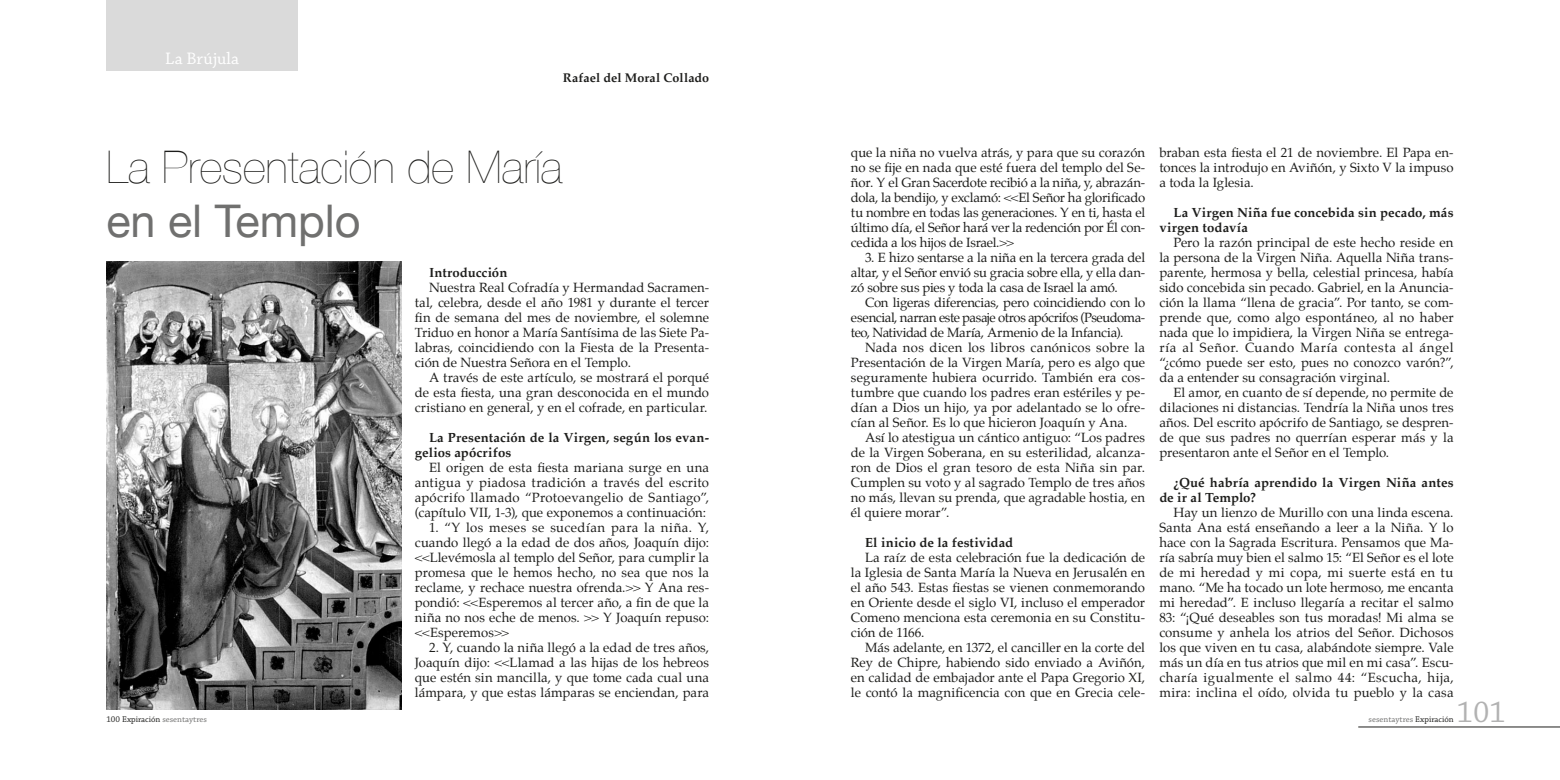
<style>
.page{position:relative;width:1560px;height:780px;background:#fff}
.page>*{position:absolute;margin:0;border:0;box-sizing:border-box;transform-origin:0 0}
.t1{font:200 45px "Helvetica Neue";color:#1d1d1b}
.t2{font:45px "Helvetica Neue";color:#70706f}
.t3{font:31.25px "Chaparral Pro";color:#b2b2b2}
.t4{font:17.5px "Chaparral Pro";color:#fff}
.t5{font:13.12px/15px "Palatino";color:#1d1d1b;text-align:justify}
.t6{font:700 13.12px/15px "Palatino";letter-spacing:.01em;color:#1d1d1b}
.t7{font:700 12.5px "Palatino";letter-spacing:.01em;color:#1d1d1b}
.t8{font:8.75px "Chaparral Pro";letter-spacing:.005em;color:#1d1d1b}
.t9{font:8.75px "Chaparral Pro";color:#70706f}
.s1{color:#70706f}
.s2{color:#1d1d1b}
</style>
<div class="page">
<hr style="left:1357px;top:726px;width:202px;height:1px;background:#1d1d1b">
<div style="left:106px;top:0;width:192px;height:71px;background:#dadada"></div>
<img style="left:106px;top:262px;width:295px;height:447px">
<h3 class="t4" style="left:165px;top:49px;width:75px">La Brújula</h3>
<p class="t7" style="left:562px;top:70px;width:148px">Rafael del Moral Collado</p>
<p class="t5" style="left:1159px;top:146px;width:296px">braban esta fiesta el 21 de noviembre. El Papa en&shy;tonces la introdujo en Aviñón, y Sixto V la impuso a toda la Iglesia.</p>
<p class="t6" style="left:1159px;top:206px;width:296px;text-indent:14px">La Virgen Niña fue concebida sin pecado, más virgen todavía</p>
<p class="t5" style="left:1159px;top:236px;width:296px;text-indent:14px">Pero la razón principal de este hecho reside en la persona de la Virgen Niña. Aquella Niña trans&shy;parente, hermosa y bella, celestial princesa, había sido concebida sin pecado. Gabriel, en la Anuncia&shy;ción la llama “llena de gracia”. Por tanto, se com&shy;prende que, como algo espontáneo, al no haber nada que lo impidiera, la Virgen Niña se entrega&shy;ría al Señor. Cuando María contesta al ángel “¿cómo puede ser esto, pues no conozco varón?”, da a entender su consagración virginal.</p>
<p class="t5" style="left:1159px;top:386px;width:296px;text-indent:14px">El amor, en cuanto de sí depende, no permite de dilaciones ni distancias. Tendría la Niña unos tres años. Del escrito apócrifo de Santiago, se despren&shy;de que sus padres no querrían esperar más y la presentaron ante el Señor en el Templo.</p>
<p class="t6" style="left:1159px;top:476px;width:296px;text-indent:14px">¿Qué habría aprendido la Virgen Niña antes de ir al Templo?</p>
<p class="t5" style="left:1159px;top:506px;width:296px;text-indent:14px">Hay un lienzo de Murillo con una linda escena.<br>Santa Ana está enseñando a leer a la Niña. Y lo hace con la Sagrada Escritura. Pensamos que Ma&shy;ría sabría muy bien el salmo 15: “El Señor es el lote de mi heredad y mi copa, mi suerte está en tu mano. “Me ha tocado un lote hermoso, me encanta mi heredad”. E incluso llegaría a recitar el salmo 83: “¡Qué deseables son tus moradas! Mi alma se consume y anhela los atrios del Señor. Dichosos los que viven en tu casa, alabándote siempre. Vale más un día en tus atrios que mil en mi casa”. Escu&shy;charía igualmente el salmo 44: “Escucha, hija, mira: inclina el oído, olvida tu pueblo y la casa</p>
<p class="t5" style="left:850px;top:146px;width:296px">que la niña no vuelva atrás, y para que su corazón no se fije en nada que esté fuera del templo del Se&shy;ñor. Y el Gran Sacerdote recibió a la niña, y, abrazán&shy;dola, la bendijo, y exclamó: &lt;&lt;El Señor ha glorificado tu nombre en todas las generaciones. Y en ti, hasta el último día, el Señor hará ver la redención por Él con&shy;cedida a los hijos de Israel.&gt;&gt;</p>
<p class="t5" style="left:850px;top:251px;width:296px;text-indent:14px">3. E hizo sentarse a la niña en la tercera grada del altar, y el Señor envió su gracia sobre ella, y ella dan&shy;zó sobre sus pies y toda la casa de Israel la amó.</p>
<p class="t5" style="left:850px;top:296px;width:296px;text-indent:14px">Con ligeras diferencias, pero coincidiendo con lo esencial, narran este pasaje otros apócrifos (Pseudoma&shy;teo, Natividad de María, Armenio de la Infancia).</p>
<p class="t5" style="left:850px;top:341px;width:296px;text-indent:14px">Nada nos dicen los libros canónicos sobre la Presentación de la Virgen María, pero es algo que seguramente hubiera ocurrido. También era cos&shy;tumbre que cuando los padres eran estériles y pe&shy;dían a Dios un hijo, ya por adelantado se lo ofre&shy;cían al Señor. Es lo que hicieron Joaquín y Ana.</p>
<p class="t5" style="left:850px;top:431px;width:296px;text-indent:14px">Así lo atestigua un cántico antiguo: “Los padres de la Virgen Soberana, en su esterilidad, alcanza&shy;ron de Dios el gran tesoro de esta Niña sin par.<br>Cumplen su voto y al sagrado Templo de tres años no más, llevan su prenda, que agradable hostia, en él quiere morar”.</p>
<p class="t6" style="left:865px;top:536px;width:150px">El inicio de la festividad</p>
<p class="t5" style="left:850px;top:551px;width:296px;text-indent:14px">La raíz de esta celebración fue la dedicación de la Iglesia de Santa María la Nueva en Jerusalén en el año 543. Estas fiestas se vienen conmemorando en Oriente desde el siglo VI, incluso el emperador Comeno menciona esta ceremonia en su Constitu&shy;ción de 1166.</p>
<p class="t5" style="left:850px;top:641px;width:296px;text-indent:14px">Más adelante, en 1372, el canciller en la corte del Rey de Chipre, habiendo sido enviado a Aviñón, en calidad de embajador ante el Papa Gregorio XI, le contó la magnificencia con que en Grecia cele-</p>
<h1 class="t1" style="left:106px;top:141px;width:457px">La Presentación de María</h1>
<h1 class="t2" style="left:106px;top:194px;width:256px">en el Templo</h1>
<p class="t6" style="left:429px;top:266px;width:80px">Introducción</p>
<p class="t5" style="left:415px;top:281px;width:296px;text-indent:14px">Nuestra Real Cofradía y Hermandad Sacramen&shy;tal, celebra, desde el año 1981 y durante el tercer fin de semana del mes de noviembre, el solemne Triduo en honor a María Santísima de las Siete Pa&shy;labras, coincidiendo con la Fiesta de la Presenta&shy;ción de Nuestra Señora en el Templo.</p>
<p class="t5" style="left:415px;top:371px;width:296px;text-indent:14px">A través de este artículo, se mostrará el porqué de esta fiesta, una gran desconocida en el mundo cristiano en general, y en el cofrade, en particular.</p>
<p class="t6" style="left:415px;top:431px;width:296px;text-indent:14px">La Presentación de la Virgen, según los evan&shy;gelios apócrifos</p>
<p class="t5" style="left:415px;top:461px;width:296px;text-indent:14px">El origen de esta fiesta mariana surge en una antigua y piadosa tradición a través del escrito apócrifo llamado “Protoevangelio de Santiago”, (capítulo VII, 1-3), que exponemos a continuación:</p>
<p class="t5" style="left:415px;top:521px;width:296px;text-indent:14px">1. “Y los meses se sucedían para la niña. Y, cuando llegó a la edad de dos años, Joaquín dijo: &lt;&lt;Llevémosla al templo del Señor, para cumplir la promesa que le hemos hecho, no sea que nos la reclame, y rechace nuestra ofrenda.&gt;&gt; Y Ana res&shy;pondió: &lt;&lt;Esperemos al tercer año, a fin de que la niña no nos eche de menos. &gt;&gt; Y Joaquín repuso: &lt;&lt;Esperemos&gt;&gt;</p>
<p class="t5" style="left:415px;top:641px;width:296px;text-indent:14px">2. Y, cuando la niña llegó a la edad de tres años, Joaquín dijo: &lt;&lt;Llamad a las hijas de los hebreos que estén sin mancilla, y que tome cada cual una lámpara, y que estas lámparas se enciendan, para</p>
<h2 class="t3" style="left:1456px;top:695px;width:51px">101</h2>
<p class="t8" style="left:106px;top:714px;width:102px">100 Expiración <span class="s1">sesentaytres</span></p>
<p class="t9" style="left:1368px;top:714px;width:86px">sesentaytres <span class="s2">Expiración</span></p>
</div>
